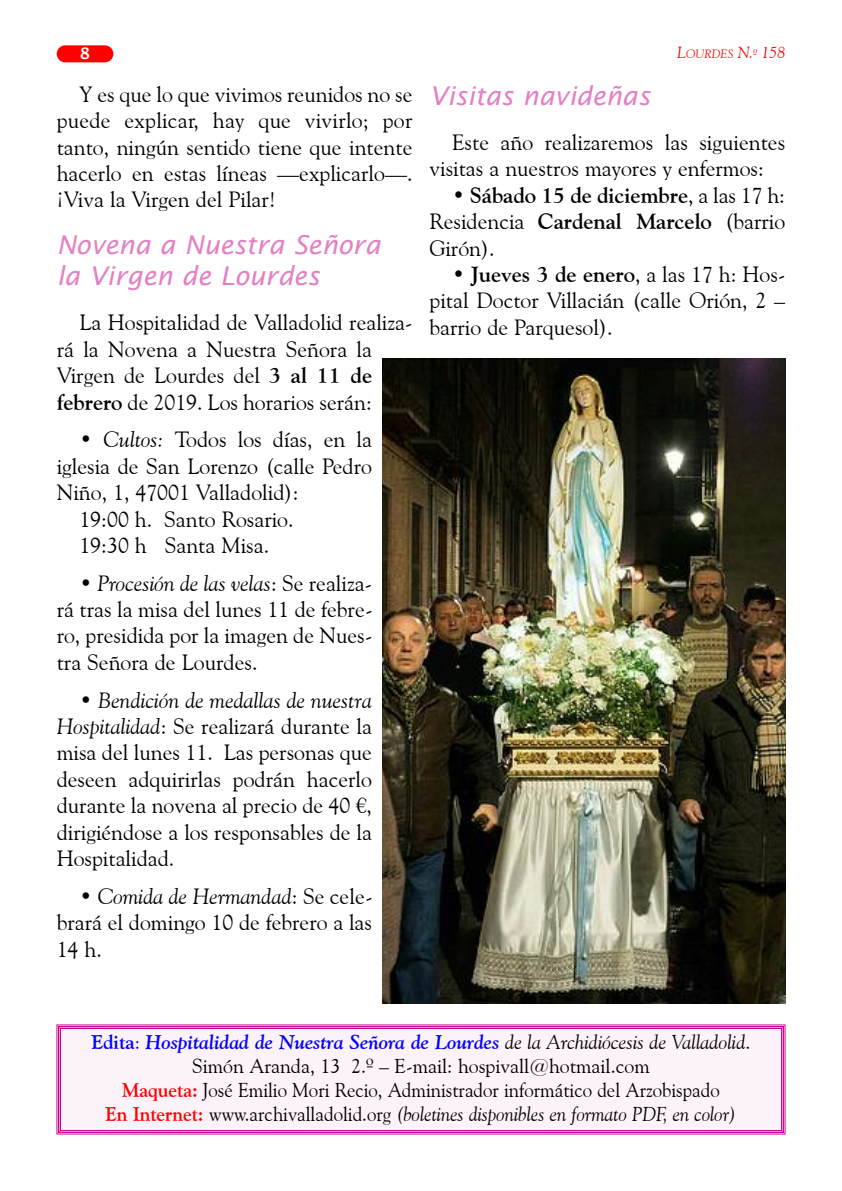
<style>
.page{position:relative;width:842px;height:1191px;background:#fff}
.page>*{position:absolute;margin:0;border:0;box-sizing:border-box;transform-origin:0 0}
.t1{font:italic 26px/31.2px "Lucida Sans";color:#e380c6}
.t2{font:22px/26.4px "Goudy Old Style BT";color:#000;text-align:justify}
.t3{font:20px/24px "Goudy Old Style BT";color:#000;text-align:center}
.t4{font:600 16px "Lucida Sans";color:#fff}
.t5{font:italic 12px "Goudy Old Style BT";color:#f00}
.s1{font-size:16px}
.s2{font-weight:700}
.s3{font-style:italic}
.s4{font-weight:700;color:#00f}
.s5{color:#00f}
.s6{font-weight:700;font-style:italic;color:#00f}
.s7{font-weight:700;color:#f00}
</style>
<div class="page">
<div style="left:57px;top:45px;width:56px;height:17px;background:#f00;border-radius:9px"></div>
<div style="left:61px;top:1028px;width:720px;height:102px;background:#fcf2f9"></div>
<div style="left:58px;top:1026px;width:726px;height:107px;border:1px solid #c7008d"></div>
<div style="left:60px;top:1028px;width:722px;height:102px;border:1px solid #c7008d"></div>
<img style="left:382px;top:359px;width:403px;height:644px">
<p class="t4" style="left:80px;top:44px;width:12px">8</p>
<p class="t5" style="left:677px;top:46px;width:110px"><span class="s1">L</span>ourdes <span class="s1">N.</span>º <span class="s1">158</span></p>
<p class="t2" style="left:57px;top:81px;width:357px;text-indent:23px">Y es que lo que vivimos reunidos no se puede explicar, hay que vivirlo; por tanto, ningún sentido tiene que intente hacerlo en estas líneas —explicarlo—. ¡Viva la Virgen del Pilar!</p>
<p class="t1" style="left:57px;top:229px;width:326px">Novena a Nuestra Señora la Virgen de Lourdes</p>
<p class="t2" style="left:57px;top:309px;width:357px;text-align:left;text-indent:23px">La Hospitalidad de Valladolid realiza&shy;rá la Novena a Nuestra Señora la Virgen de Lourdes del <span class="s2">3 al 11 de febrero</span> de 2019. Los horarios serán:</p>
<p class="t2" style="left:79px;top:426px;width:294px">• <span class="s3">Cultos:</span> Todos los días, en la</p>
<p class="t2" style="left:57px;top:452px;width:317px">iglesia de San Lorenzo (calle Pedro</p>
<p class="t2" style="left:57px;top:479px;width:243px">Niño, 1, 47001 Valladolid):</p>
<p class="t2" style="left:79px;top:505px;width:216px">19:00 h. Santo Rosario.</p>
<p class="t2" style="left:79px;top:532px;width:191px">19:30 h Santa Misa.</p>
<p class="t2" style="left:57px;top:569px;width:318px;text-indent:23px">• <span class="s3">Procesión de las velas</span>: Se realiza&shy;rá tras la misa del lunes 11 de febre&shy;ro, presidida por la imagen de Nues&shy;tra Señora de Lourdes.</p>
<p class="t2" style="left:57px;top:686px;width:317px;text-indent:23px">• <span class="s3">bendición de medallas de nuestra Hospitalidad</span>: Se realizará durante la misa del lunes 11. Las personas que deseen adquirirlas podrán hacerlo durante la novena al precio de 40 €, dirigiéndose a los responsables de la Hospitalidad.</p>
<p class="t2" style="left:57px;top:882px;width:318px;text-indent:23px">• <span class="s3">Comida de Hermandad</span>: Se cele&shy;brará el domingo 10 de febrero a las 14 h.</p>
<p class="t1" style="left:429px;top:80px;width:222px">Visitas navideñas</p>
<p class="t2" style="left:429px;top:129px;width:357px;text-indent:23px">Este año realizaremos las siguientes visitas a nuestros mayores y enfermos:</p>
<p class="t2" style="left:429px;top:182px;width:357px;text-indent:23px">• <span class="s2">Sábado 15 de diciembre</span>, a las 17 h:<br>Residencia <span class="s2">cardenal Marcelo</span> (barrio Girón).</p>
<p class="t2" style="left:429px;top:261px;width:357px;text-indent:23px">• <span class="s2">Jueves 3 de enero</span>, a las 17 h: Hos&shy;pital Doctor Villacián (calle Orión, 2 – barrio de Parquesol).</p>
<p class="t3" style="left:91px;top:1029px;width:660px"><span class="s4">Edita</span><span class="s5">:</span> <span class="s6">Hospitalidad de Nuestra Señora de Lourdes</span> <span class="s3">de la Archidiócesis de Valladolid</span>.<br>Simón Aranda, 13 2.º – E-mail: hospivall@hotmail.com<br><span class="s7">Maqueta:</span> José Emilio Mori Recio, Administrador informático del Arzobispado<br><span class="s7">En Internet:</span> www.archivalladolid.org <span class="s3">(boletines disponibles en formato PdF, en color)</span></p>
</div>
